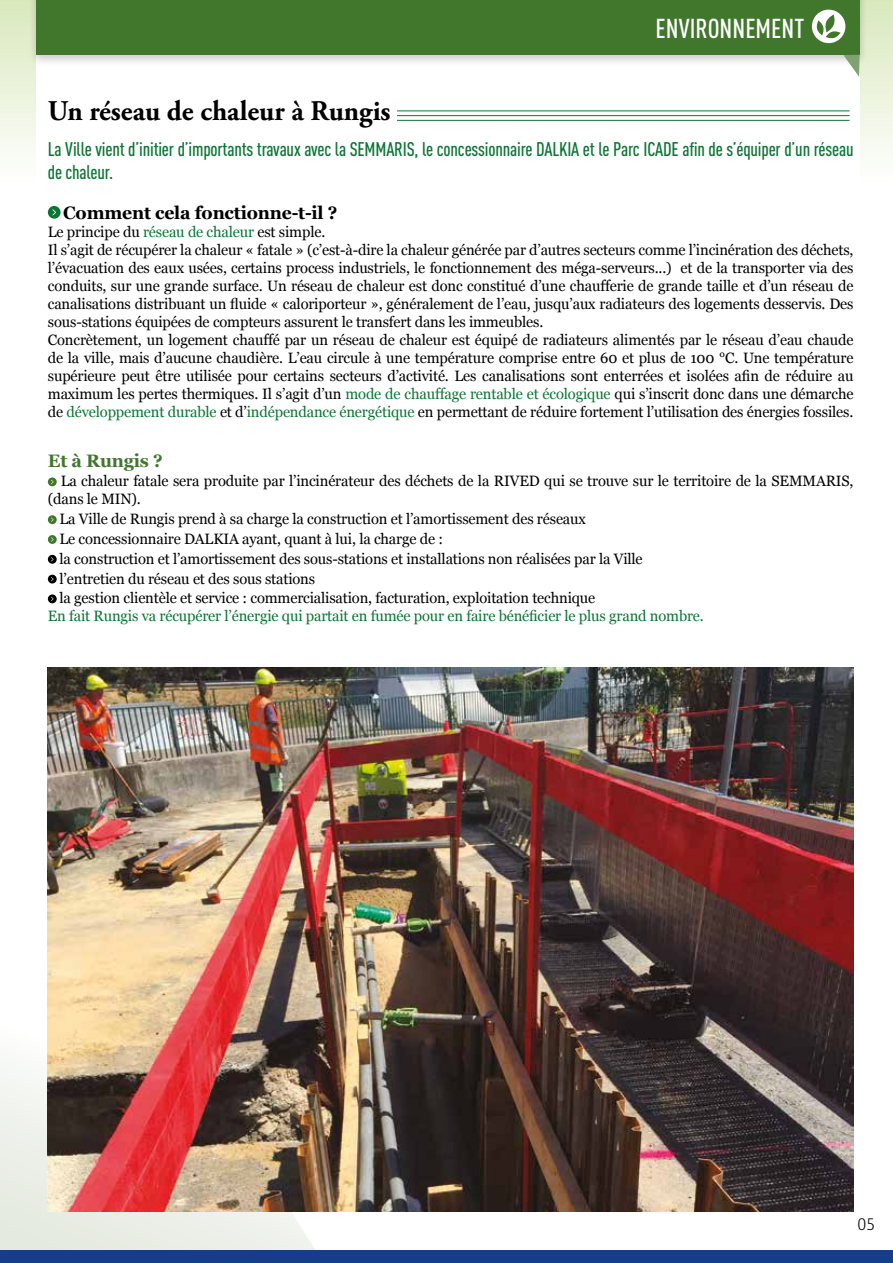
<style>
.page{position:relative;width:893px;height:1263px;background:#fff}
.page>*{position:absolute;margin:0;border:0;box-sizing:border-box;transform-origin:0 0}
.t1{font:700 28.5px "Adobe Garamond Pro";color:#000}
.t2{font:500 27px "DIN Cond";color:#fff}
.t3{font:500 19.5px/23.4px "DIN Cond";letter-spacing:-.01em;color:#0b7534}
.t4{font:700 18px "Georgia";letter-spacing:-.01em;color:#000}
.t5{font:700 18px "Georgia";letter-spacing:-.01em;color:#41772c}
.t6{font:300 18px "Bulo";color:#000}
.t7{font:15px/18px "Georgia";letter-spacing:-.01em;color:#000}
.t8{font:15px "Georgia";letter-spacing:-.01em;color:#0b7534}
.s1{color:#0b7534}
</style>
<div class="page">
<div style="left:0;top:0;width:893px;height:183px;background:linear-gradient(to bottom,#d9e8bd,#fff)"></div>
<div style="left:37px;top:0;width:823px;height:354px;background:#fff"></div>
<div style="left:29px;top:0;width:839px;height:67px;background:#000;opacity:.2"></div>
<div style="left:37px;top:0;width:823px;height:55px;background:#41772c"></div>
<div style="left:812px;top:10px;width:33px;height:33px;background:#fff;border-radius:50%"></div>
<svg style="left:816px;top:15px;width:24px;height:24px"></svg>
<svg style="left:843px;top:55px;width:17px;height:22px"></svg>
<svg style="left:0;top:1018px;width:386px;height:232px;fill:#ecf0ea"></svg>
<div style="left:0;top:1250px;width:893px;height:13px;background:#153d8a"></div>
<svg style="left:48px;top:206px;width:13px;height:13px"></svg>
<svg style="left:53px;top:209px;width:3px;height:7px"></svg>
<svg style="left:48px;top:477px;width:9px;height:9px"></svg>
<svg style="left:48px;top:515px;width:9px;height:9px"></svg>
<svg style="left:48px;top:535px;width:9px;height:9px"></svg>
<svg style="left:48px;top:555px;width:9px;height:9px"></svg>
<svg style="left:48px;top:575px;width:9px;height:8px"></svg>
<svg style="left:48px;top:594px;width:9px;height:9px"></svg>
<hr style="left:397px;top:120px;width:453px;height:1px;background:#0b7534">
<hr style="left:397px;top:115px;width:453px;height:1px;background:#0b7534">
<hr style="left:397px;top:111px;width:453px;height:1px;background:#0b7534">
<img style="left:48px;top:667px;width:806px;height:544px">
<h2 class="t2" style="left:656px;top:13px;width:150px">ENVIRONNEMENT</h2>
<h1 class="t1" style="left:48px;top:95px;width:344px">Un réseau de chaleur à Rungis</h1>
<h3 class="t3" style="left:48px;top:137px;width:807px">La Ville vient d’initier d’importants travaux avec la SEMMARIS, le concessionnaire DALKIA et le Parc ICADE afin de s’équiper d’un réseau de chaleur.</h3>
<p class="t4" style="left:63px;top:199px;width:276px">Comment cela fonctionne-t-il ?</p>
<p class="t7" style="left:48px;top:222px;width:807px">Le principe du <span class="s1">réseau de chaleur</span> est simple.<br>Il s’agit de récupérer la chaleur « fatale » (c’est-à-dire la chaleur générée par d’autres secteurs comme l’incinération des déchets, l’évacuation des eaux usées, certains process industriels, le fonctionnement des méga-serveurs...) et de la transporter via des conduits, sur une grande surface. Un réseau de chaleur est donc constitué d’une chaufferie de grande taille et d’un réseau de canalisations distribuant un fluide « caloriporteur », généralement de l’eau, jusqu’aux radiateurs des logements desservis. Des sous-stations équipées de compteurs assurent le transfert dans les immeubles.<br>Concrètement, un logement chauffé par un réseau de chaleur est équipé de radiateurs alimentés par le réseau d’eau chaude de la ville, mais d’aucune chaudière. L’eau circule à une température comprise entre 60 et plus de 100 °C. Une température supérieure peut être utilisée pour certains secteurs d’activité. Les canalisations sont enterrées et isolées afin de réduire au maximum les pertes thermiques. Il s’agit d’un <span class="s1">mode de chauffage rentable et écologique</span> qui s’inscrit donc dans une démarche de <span class="s1">développement durable</span> et d’<span class="s1">indépendance énergétique</span> en permettant de réduire fortement l’utilisation des énergies fossiles.</p>
<p class="t5" style="left:48px;top:447px;width:116px">Et à Rungis ?</p>
<p class="t7" style="left:48px;top:471px;width:807px;text-indent:13px">La chaleur fatale sera produite par l’incinérateur des déchets de la RIVED qui se trouve sur le territoire de la SEMMARIS, (dans le MIN).</p>
<p class="t7" style="left:60px;top:508px;width:585px;line-height:19.8px">La Ville de Rungis prend à sa charge la construction et l’amortissement des réseaux<br>Le concessionnaire DALKIA ayant, quant à lui, la charge de :<br>la construction et l’amortissement des sous-stations et installations non réalisées par la Ville l’entretien du réseau et des sous stations<br>la gestion clientèle et service : commercialisation, facturation, exploitation technique</p>
<p class="t8" style="left:48px;top:605px;width:657px">En fait Rungis va récupérer l’énergie qui partait en fumée pour en faire bénéficier le plus grand nombre.</p>
<p class="t6" style="left:857px;top:1213px;width:19px">05</p>
</div>
